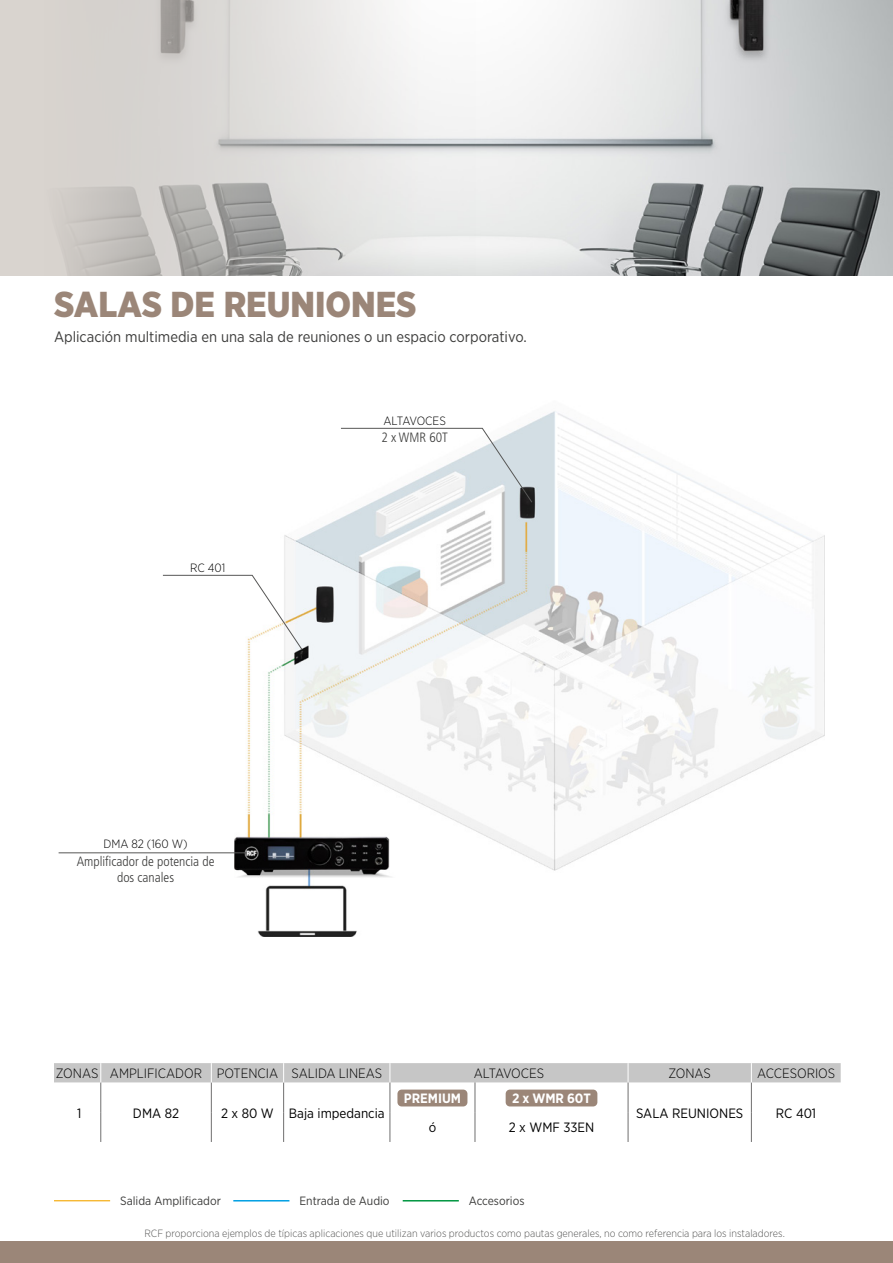
<style>
.page{position:relative;width:893px;height:1263px;background:#fff}
.page>*{position:absolute;margin:0;border:0;box-sizing:border-box;transform-origin:0 0}
.t1{font:900 36px "Gotham Narrow";color:#9b8678}
.t2{font:15px "Gotham Narrow";color:#3c3c3b}
.t3{font:13.5px "Gotham Narrow";color:#000}
.t4{font:300 13.5px "Gotham Narrow";color:#000}
.t5{font:300 condensed 13.5px/16.5px "Frutiger LT Std";color:#3c3c3b;text-align:center}
.t6{font:700 13.5px "Gotham Narrow";color:#fff}
.t7{font:300 13.5px "Gotham Narrow";letter-spacing:-.02em;color:#000}
.t8{font:12px "Gotham Narrow";color:#3c3c3b}
.t9{font:300 12px "Gotham Narrow";color:#000}
.t10{font:300 12px "Gotham Narrow";letter-spacing:-.02em;color:#000}
.t11{font:300 10.5px "Gotham Narrow";color:#575756}
</style>
<div class="page">
<div style="left:0;top:1242px;width:893px;height:21px;background:#9b8678"></div>
<img style="left:234px;top:411px;width:590px;height:525px">
<img style="left:475px;top:0;width:418px;height:276px">
<svg style="left:0;top:0;width:475px;height:276px;background:#d8d7d4"></svg>
<svg style="left:341px;top:428px;width:191px;height:75px"></svg>
<svg style="left:163px;top:575px;width:139px;height:75px"></svg>
<hr style="left:59px;top:852px;width:188px;height:1px;background:#575756">
<hr style="left:54px;top:1200px;width:56px;height:1px;background:#f4a700">
<hr style="left:233px;top:1200px;width:56px;height:1px;background:#009fe3">
<hr style="left:403px;top:1200px;width:56px;height:1px;background:#009641">
<hr style="left:101px;top:1082px;width:1px;height:30px;background:#706f6f">
<hr style="left:211px;top:1082px;width:1px;height:30px;background:#706f6f">
<hr style="left:283px;top:1082px;width:1px;height:30px;background:#706f6f">
<hr style="left:390px;top:1082px;width:1px;height:30px;background:#706f6f">
<hr style="left:475px;top:1082px;width:1px;height:30px;background:#706f6f">
<hr style="left:628px;top:1082px;width:1px;height:30px;background:#706f6f">
<hr style="left:751px;top:1082px;width:1px;height:30px;background:#706f6f">
<hr style="left:101px;top:1112px;width:1px;height:30px;background:#706f6f">
<hr style="left:211px;top:1112px;width:1px;height:30px;background:#706f6f">
<hr style="left:283px;top:1112px;width:1px;height:30px;background:#706f6f">
<hr style="left:390px;top:1112px;width:1px;height:30px;background:#706f6f">
<hr style="left:475px;top:1112px;width:1px;height:30px;background:#706f6f">
<hr style="left:628px;top:1112px;width:1px;height:30px;background:#706f6f">
<hr style="left:751px;top:1112px;width:1px;height:30px;background:#706f6f">
<div style="left:54px;top:1063px;width:787px;height:19px;background:#c6c6c6"></div>
<div style="left:397px;top:1089px;width:70px;height:17px;background:#9b8678;border-radius:4px"></div>
<div style="left:506px;top:1089px;width:91px;height:17px;background:#9b8678;border-radius:4px"></div>
<h1 class="t1" style="left:54px;top:281px;width:364px">SALAS DE REUNIONES</h1>
<h2 class="t2" style="left:54px;top:328px;width:474px">Aplicación multimedia en una sala de reuniones o un espacio corporativo.</h2>
<p class="t9" style="left:190px;top:561px;width:37px">RC 401</p>
<p class="t9" style="left:104px;top:836px;width:85px">DMA 82 (160 W)</p>
<p class="t5" style="left:77px;top:853px;width:139px">Amplificador de potencia de dos canales</p>
<p class="t10" style="left:383px;top:414px;width:64px">ALTAVOCES</p>
<p class="t5" style="left:381px;top:429px;width:68px">2 x WMR 60T</p>
<p class="t4" style="left:56px;top:1065px;width:328px">ZONAS AMPLIFICADOR POTENCIA SALIDA LINEAS</p>
<p class="t7" style="left:474px;top:1065px;width:72px">ALTAVOCES</p>
<p class="t4" style="left:668px;top:1065px;width:44px">ZONAS</p>
<p class="t4" style="left:757px;top:1065px;width:80px">ACCESORIOS</p>
<p class="t3" style="left:77px;top:1104px;width:6px">1</p>
<p class="t3" style="left:133px;top:1104px;width:48px">DMA 82</p>
<p class="t3" style="left:221px;top:1104px;width:165px">2 x 80 W Baja impedancia</p>
<p class="t6" style="left:404px;top:1089px;width:59px">PREMIUM</p>
<p class="t6" style="left:512px;top:1089px;width:80px">2 x WMR 60T</p>
<p class="t3" style="left:636px;top:1104px;width:109px">SALA REUNIONES</p>
<p class="t3" style="left:776px;top:1104px;width:42px">RC 401</p>
<p class="t3" style="left:429px;top:1119px;width:9px">ó</p>
<p class="t3" style="left:509px;top:1119px;width:87px">2 x WMF 33EN</p>
<p class="t8" style="left:120px;top:1193px;width:102px">Salida Amplificador</p>
<p class="t8" style="left:299px;top:1193px;width:92px">Entrada de Audio</p>
<p class="t8" style="left:469px;top:1193px;width:57px">Accesorios</p>
<p class="t11" style="left:144px;top:1227px;width:642px">RCF proporciona ejemplos de típicas aplicaciones que utilizan varios productos como pautas generales, no como referencia para los instaladores.</p>
</div>
